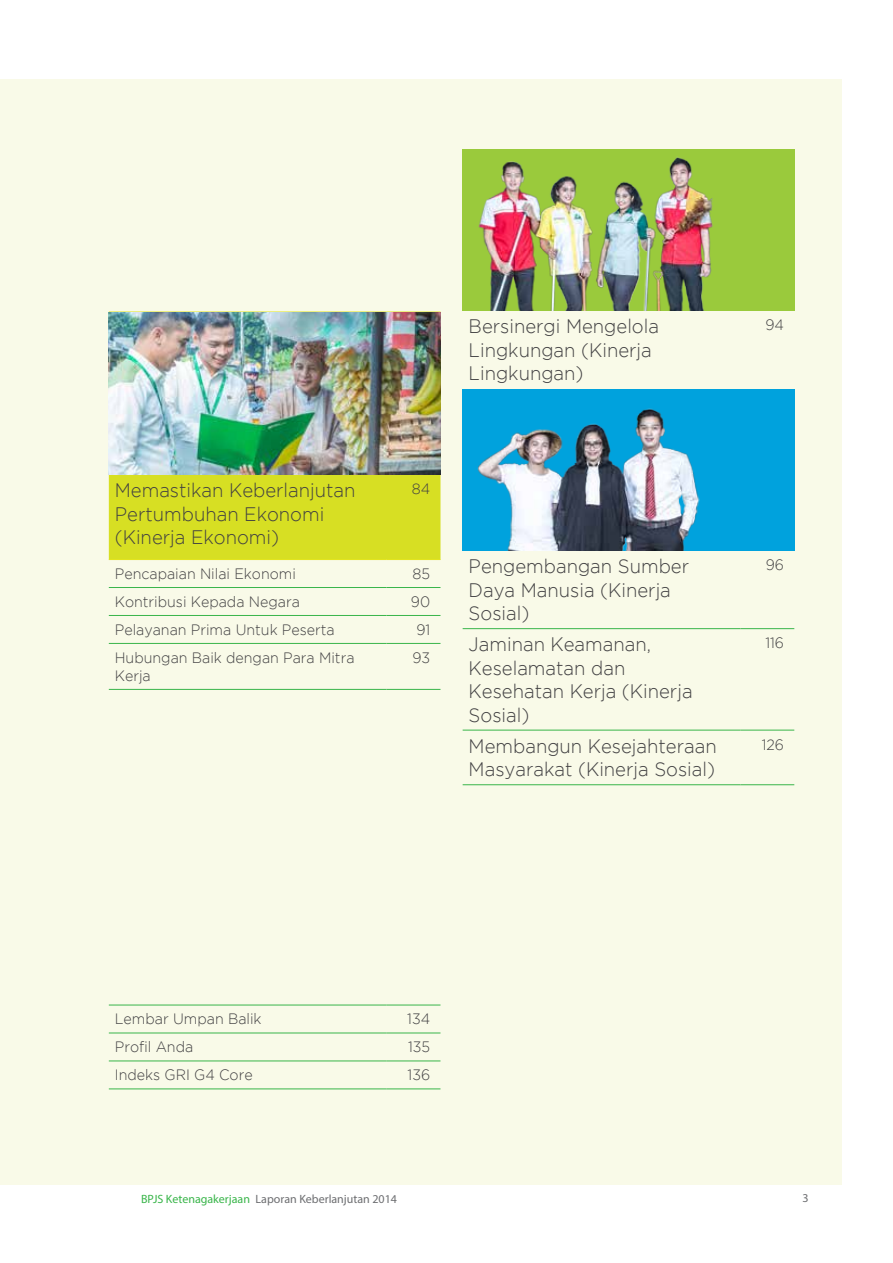
<style>
.page{position:relative;width:893px;height:1263px;background:#fff}
.page>*{position:absolute;margin:0;border:0;box-sizing:border-box;transform-origin:0 0}
.t1{font:300 19.5px/23.4px "Gotham";color:#414042;scale:.95 1}
.t2{font:300 15px/18px "Gotham";color:#414042;scale:.95 1}
.t3{font:12px "Myriad Pro";color:#6d6e71}
.s1{color:#39b54a}
</style>
<div class="page">
<div style="left:0;top:79px;width:842px;height:1105px;background:#f9fae8"></div>
<div style="left:109px;top:475px;width:331px;height:84px;background:#d7df23"></div>
<hr style="left:109px;top:474px;width:278px;height:1px;background:#e2e41a">
<hr style="left:387px;top:474px;width:53px;height:1px;background:#e2e41a">
<hr style="left:109px;top:559px;width:278px;height:1px;background:#e2e41a">
<hr style="left:387px;top:559px;width:53px;height:1px;background:#e2e41a">
<hr style="left:109px;top:587px;width:278px;height:1px;background:#39b54a">
<hr style="left:387px;top:587px;width:53px;height:1px;background:#39b54a">
<hr style="left:109px;top:615px;width:278px;height:1px;background:#39b54a">
<hr style="left:387px;top:615px;width:53px;height:1px;background:#39b54a">
<hr style="left:109px;top:643px;width:278px;height:1px;background:#39b54a">
<hr style="left:387px;top:643px;width:53px;height:1px;background:#39b54a">
<hr style="left:109px;top:689px;width:278px;height:1px;background:#39b54a">
<hr style="left:387px;top:689px;width:53px;height:1px;background:#39b54a">
<img style="left:109px;top:312px;width:332px;height:162px">
<hr style="left:463px;top:628px;width:277px;height:1px;background:#39b54a">
<hr style="left:740px;top:628px;width:54px;height:1px;background:#39b54a">
<hr style="left:463px;top:730px;width:277px;height:1px;background:#39b54a">
<hr style="left:740px;top:730px;width:54px;height:1px;background:#39b54a">
<hr style="left:463px;top:784px;width:277px;height:1px;background:#39b54a">
<hr style="left:740px;top:784px;width:54px;height:1px;background:#39b54a">
<div style="left:463px;top:149px;width:332px;height:162px;background:#9aca3c"></div>
<img style="left:478px;top:157px;width:235px;height:154px">
<div style="left:463px;top:389px;width:332px;height:162px;background:#00a2dd"></div>
<img style="left:477px;top:408px;width:223px;height:143px">
<hr style="left:109px;top:1005px;width:278px;height:1px;background:#39b54a">
<hr style="left:387px;top:1005px;width:53px;height:1px;background:#39b54a">
<hr style="left:109px;top:1033px;width:278px;height:1px;background:#39b54a">
<hr style="left:387px;top:1033px;width:53px;height:1px;background:#39b54a">
<hr style="left:109px;top:1061px;width:278px;height:1px;background:#39b54a">
<hr style="left:387px;top:1061px;width:53px;height:1px;background:#39b54a">
<hr style="left:109px;top:1088px;width:278px;height:1px;background:#39b54a">
<hr style="left:387px;top:1088px;width:53px;height:1px;background:#39b54a">
<p class="t1" style="left:115px;top:478px;width:255px">Memastikan Keberlanjutan<br>Pertumbuhan Ekonomi (Kinerja Ekonomi)</p>
<p class="t2" style="left:412px;top:479px;width:21px">84</p>
<p class="t2" style="left:115px;top:564px;width:192px">Pencapaian Nilai Ekonomi</p>
<p class="t2" style="left:413px;top:564px;width:20px">85</p>
<p class="t2" style="left:115px;top:592px;width:196px">Kontribusi Kepada Negara</p>
<p class="t2" style="left:411px;top:592px;width:22px">90</p>
<p class="t2" style="left:115px;top:620px;width:233px">Pelayanan Prima Untuk Peserta</p>
<p class="t2" style="left:416px;top:620px;width:16px">91</p>
<p class="t2" style="left:115px;top:648px;width:254px">Hubungan Baik dengan Para Mitra<br>Kerja</p>
<p class="t2" style="left:412px;top:648px;width:20px">93</p>
<p class="t1" style="left:469px;top:315px;width:202px">Bersinergi Mengelola<br>Lingkungan (Kinerja<br>Lingkungan)</p>
<p class="t2" style="left:765px;top:316px;width:21px">94</p>
<p class="t1" style="left:469px;top:554px;width:234px">Pengembangan Sumber<br>Daya Manusia (Kinerja<br>Sosial)</p>
<p class="t2" style="left:766px;top:556px;width:21px">96</p>
<p class="t1" style="left:469px;top:632px;width:237px">Jaminan Keamanan,<br>Keselamatan dan<br>Kesehatan Kerja (Kinerja<br>Sosial)</p>
<p class="t2" style="left:765px;top:634px;width:21px">116</p>
<p class="t1" style="left:469px;top:734px;width:263px">Membangun Kesejahteraan<br>Masyarakat (Kinerja Sosial)</p>
<p class="t2" style="left:762px;top:735px;width:25px">126</p>
<p class="t2" style="left:115px;top:1010px;width:156px">Lembar Umpan Balik</p>
<p class="t2" style="left:407px;top:1010px;width:26px">134</p>
<p class="t2" style="left:115px;top:1038px;width:84px">Profil Anda</p>
<p class="t2" style="left:408px;top:1038px;width:25px">135</p>
<p class="t2" style="left:115px;top:1066px;width:147px">Indeks GRI G4 Core</p>
<p class="t2" style="left:408px;top:1066px;width:25px">136</p>
<p class="t3" style="left:141px;top:1191px;width:258px"><span class="s1">BPJS Ketenagakerjaan</span> Laporan Keberlanjutan 2014</p>
<p class="t3" style="left:802px;top:1190px;width:8px">3</p>
</div>
